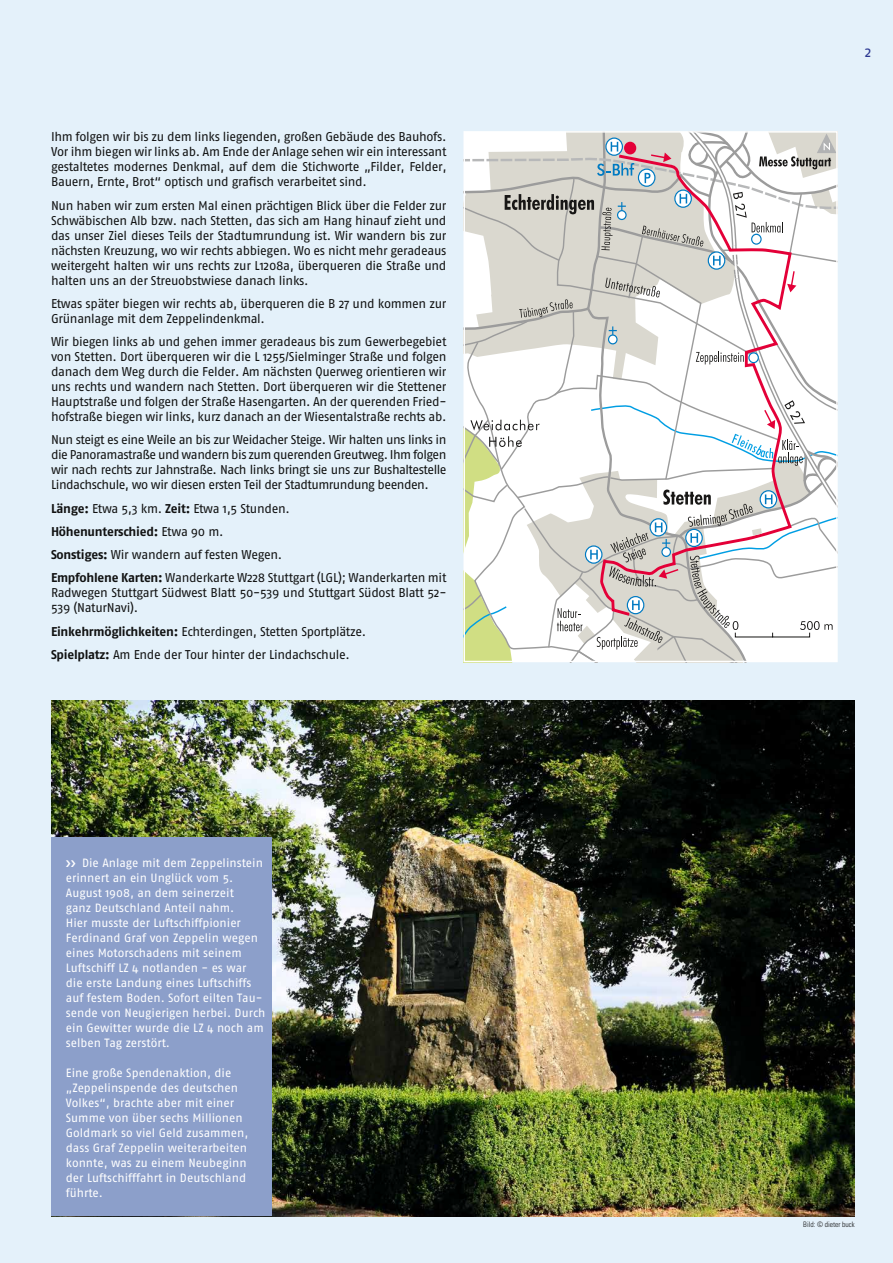
<style>
.page{position:relative;width:893px;height:1263px;background:#e4f1fa}
.page>*{position:absolute;margin:0;border:0;box-sizing:border-box;transform-origin:0 0}
.t1{font:15px "Fago No Regular Roman";color:#2b3791}
.t2{font:12.75px/15px "Fago No Regular Roman";letter-spacing:-.025em;color:#111212;text-align:justify}
.t3{font:12.75px "Fago No Bold Roman";letter-spacing:-.02em;color:#111212}
.t4{font:12px/15px "Fago No Regular Roman";color:#fff}
.t5{font:300 condensed 7.5px "Univers";color:#111212}
.s1{font-family:"Fago No Bold Roman"}
.s2{font-family:"Fago No Regular Roman"}
</style>
<div class="page">
<svg style="left:465px;top:133px;width:371px;height:527px;background:#e5e3e0"></svg>
<img style="left:51px;top:700px;width:804px;height:516px">
<div style="left:51px;top:838px;width:220px;height:378px;background:#8c9fca"></div>
<p class="t2" style="left:51px;top:129px;width:397px">Ihm folgen wir bis zu dem links liegenden, großen Gebäude des Bauhofs.<br>Vor ihm biegen wir links ab. Am Ende der Anlage sehen wir ein interessant gestaltetes modernes Denkmal, auf dem die Stichworte „Filder, Felder, Bauern, Ernte, Brot“ optisch und grafisch verarbeitet sind.</p>
<p class="t2" style="left:51px;top:197px;width:397px">Nun haben wir zum ersten Mal einen prächtigen Blick über die Felder zur Schwäbischen Alb bzw. nach Stetten, das sich am Hang hinauf zieht und das unser Ziel dieses Teils der Stadtumrundung ist. Wir wandern bis zur nächsten Kreuzung, wo wir rechts abbiegen. Wo es nicht mehr geradeaus weitergeht halten wir uns rechts zur L1208a, überqueren die Straße und halten uns an der Streuobstwiese danach links.</p>
<p class="t2" style="left:51px;top:296px;width:397px">Etwas später biegen wir rechts ab, überqueren die B 27 und kommen zur<br>Grünanlage mit dem Zeppelindenkmal.</p>
<p class="t2" style="left:51px;top:334px;width:397px">Wir biegen links ab und gehen immer geradeaus bis zum Gewerbegebiet von Stetten. Dort überqueren wir die L 1255/Sielminger Straße und folgen danach dem Weg durch die Felder. Am nächsten Querweg orientieren wir uns rechts und wandern nach Stetten. Dort überqueren wir die Stettener Hauptstraße und folgen der Straße Hasengarten. An der querenden Fried&shy;hofstraße biegen wir links, kurz danach an der Wiesentalstraße rechts ab.</p>
<p class="t2" style="left:51px;top:432px;width:397px">Nun steigt es eine Weile an bis zur Weidacher Steige. Wir halten uns links in die Panoramastraße und wandern bis zum querenden Greutweg. Ihm folgen wir nach rechts zur Jahnstraße. Nach links bringt sie uns zur Bushaltestelle Lindachschule, wo wir diesen ersten Teil der Stadtumrundung beenden.</p>
<p class="t2" style="left:51px;top:500px;width:240px"><span class="s1">Länge:</span> Etwa 5,3 km. <span class="s1">Zeit:</span> Etwa 1,5 Stunden.</p>
<p class="t3" style="left:51px;top:524px;width:174px">Höhenunterschied: <span class="s2">Etwa 90 m.</span></p>
<p class="t2" style="left:51px;top:543px;width:397px;line-height:23.2px"><span class="s1">Sonstiges:</span> Wir wandern auf festen Wegen.<br><span class="s1">Empfohlene Karten:</span> Wanderkarte W228 Stuttgart (LGL); Wanderkarten mit</p>
<p class="t2" style="left:51px;top:585px;width:397px">Radwegen Stuttgart Südwest Blatt 50-539 und Stuttgart Südost Blatt 52-<br>539 (NaturNavi).</p>
<p class="t2" style="left:51px;top:619px;width:317px;line-height:23.2px"><span class="s1">Einkehrmöglichkeiten:</span> Echterdingen, Stetten Sportplätze.<br><span class="s1">Spielplatz:</span> Am Ende der Tour hinter der Lindachschule.</p>
<p class="t4" style="left:66px;top:855px;width:201px;text-indent:16px">Die Anlage mit dem Zeppelinstein erinnert an ein Unglück vom 5.<br>August 1908, an dem seinerzeit<br>ganz Deutschland Anteil nahm.<br>Hier musste der Luftschiffpionier<br>Ferdinand Graf von Zeppelin wegen eines Motorschadens mit seinem<br>Luftschiff LZ 4 notlanden - es war die erste Landung eines Luftschiffs auf festem Boden. Sofort eilten Tau&shy;sende von Neugierigen herbei. Durch ein Gewitter wurde die LZ 4 noch am selben Tag zerstört.</p>
<p class="t4" style="left:66px;top:1065px;width:184px">Eine große Spendenaktion, die „Zeppelinspende des deutschen<br>Volkes“, brachte aber mit einer<br>Summe von über sechs Millionen<br>Goldmark so viel Geld zusammen, dass Graf Zeppelin weiterarbeiten konnte, was zu einem Neubeginn der Luftschifffahrt in Deutschland führte.</p>
<p class="t1" style="left:865px;top:43px;width:8px">2</p>
<p class="t5" style="left:803px;top:1219px;width:53px">Bild: © dieter buck</p>
</div>
